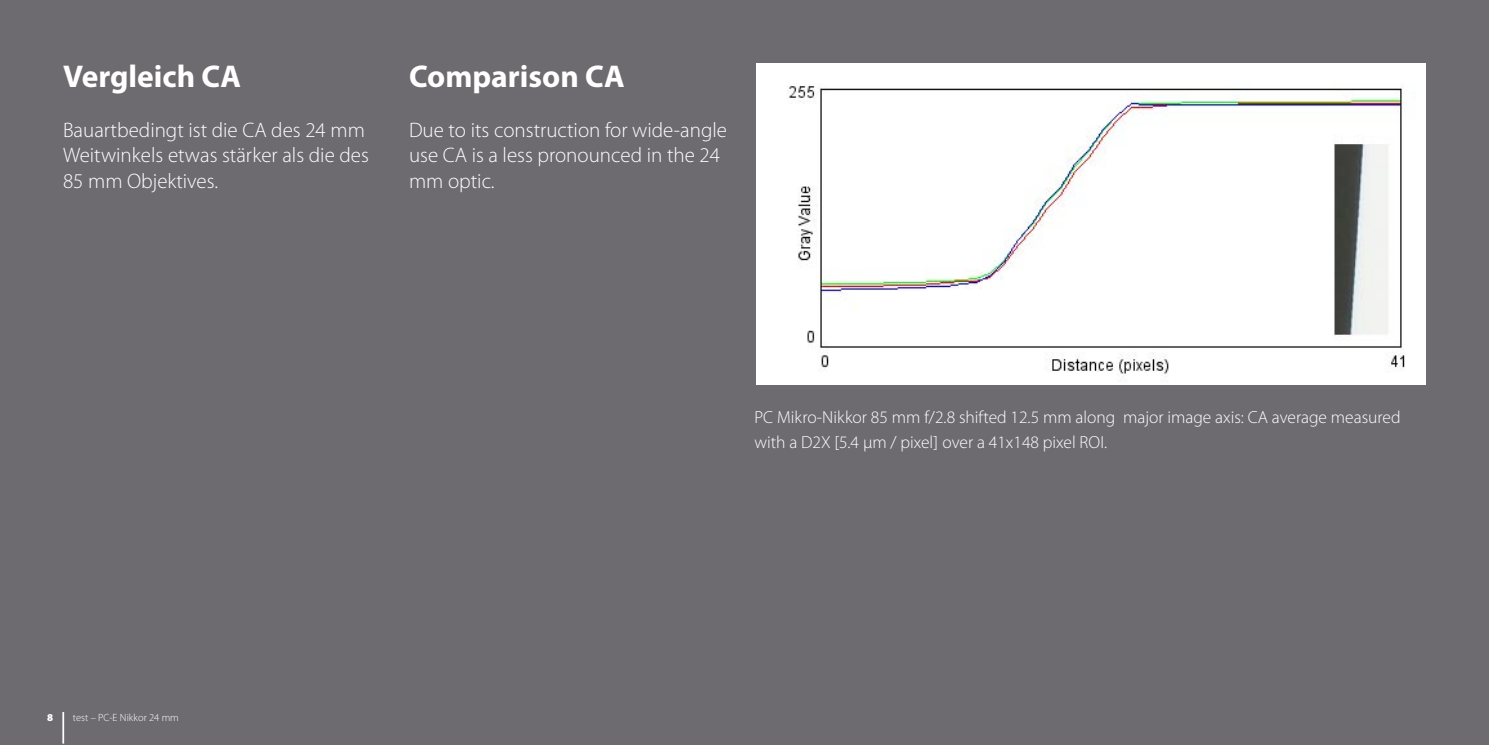
<style>
.page{position:relative;width:1489px;height:745px;background:#fff}
.page>*{position:absolute;margin:0;border:0;box-sizing:border-box;transform-origin:0 0}
.t1{font:700 31.5px "Myriad Pro";color:#fff}
.t2{font:300 21px/25.2px "Myriad Pro";color:#fff}
.t3{font:300 17.5px/25.2px "Myriad Pro";color:#fff}
.t4{font:300 10.5px "Myriad Pro";color:#fff}
.t5{font:900 10.5px "Myriad Pro";color:#fff}
</style>
<div class="page">
<div style="left:0;top:0;width:1488px;height:744px;background:#6d6b70"></div>
<hr style="left:62px;top:711px;width:2px;height:32px;background:#fff">
<hr style="left:1488px;top:0;width:1px;height:744px;background:#6d6b70">
<img style="left:756px;top:63px;width:669px;height:321px">
<p class="t1" style="left:63px;top:58px;width:180px">Vergleich CA</p>
<p class="t2" style="left:63px;top:118px;width:307px">Bauartbedingt ist die CA des 24 mm<br>Weitwinkels etwas stärker als die des<br>85 mm Objektives.</p>
<p class="t1" style="left:409px;top:58px;width:217px">Comparison CA</p>
<p class="t2" style="left:409px;top:118px;width:319px">Due to its construction for wide-angle use CA is a less pronounced in the 24 mm optic.</p>
<p class="t3" style="left:754px;top:404px;width:647px">PC Mikro-Nikkor 85 mm f/2.8 shifted 12.5 mm along major image axis: CA average measured with a D2X [5.4 µm / pixel] over a 41x148 pixel ROI.</p>
<p class="t5" style="left:47px;top:711px;width:8px">8</p>
<p class="t4" style="left:73px;top:711px;width:107px">test – PC-E Nikkor 24 mm</p>
</div>
